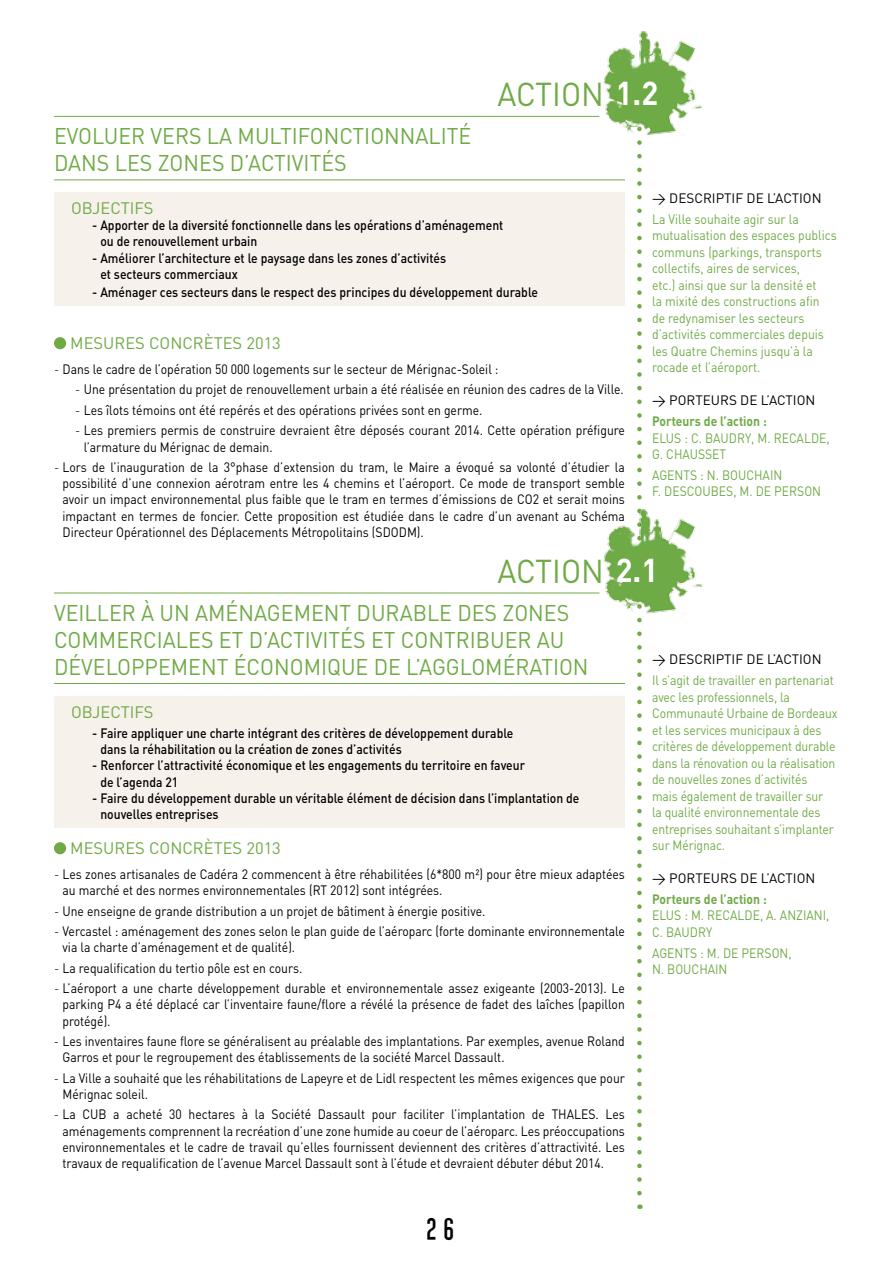
<style>
.page{position:relative;width:893px;height:1263px;background:#fff}
.page>*{position:absolute;margin:0;border:0;box-sizing:border-box;transform-origin:0 0}
.t1{font:32.7px "DIN";color:#6faa46;scale:.95 1}
.t2{font:700 32.7px "DIN";color:#fff;scale:.95 1}
.t3{font:28.95px "Pixochrome";color:#000}
.t4{font:22.5px/27px "DIN";color:#6faa46;scale:.95 1}
.t5{font:16.5px "DIN";color:#6faa46}
.t6{font:13.5px/16.2px "DIN";color:#000;scale:.9 1}
.t7{font:13.5px/16.5px "DIN";letter-spacing:-.01em;color:#6faa46;scale:.9 1}
.t8{font:500 13.5px/16.2px "DIN";color:#000;scale:.9 1}
.t9{font:13.5px "DIN";color:#000}
.t10{font:700 13.5px "DIN";color:#6faa46;scale:.9 1}
.s1{font-weight:300}
</style>
<div class="page">
<svg style="left:637px;top:144px;width:5px;height:1049px"></svg>
<img style="left:595px;top:31px;width:108px;height:113px">
<div style="left:54px;top:192px;width:571px;height:113px;background:#f7f1eb"></div>
<div style="left:54px;top:337px;width:12px;height:12px;background:#6faa46;border-radius:50%"></div>
<hr style="left:54px;top:116px;width:545px;height:1px;background:#6faa46">
<hr style="left:54px;top:180px;width:571px;height:1px;background:#6faa46">
<img style="left:595px;top:499px;width:108px;height:175px">
<div style="left:54px;top:696px;width:571px;height:131px;background:#f7f1eb"></div>
<div style="left:54px;top:842px;width:12px;height:12px;background:#6faa46;border-radius:50%"></div>
<hr style="left:54px;top:593px;width:545px;height:1px;background:#6faa46">
<hr style="left:54px;top:683px;width:571px;height:1px;background:#6faa46">
<h3 class="t4" style="left:54px;top:122px;width:27px">Evoluerverslamultifonctionnalité dansles</h3>
<h3 class="t4" style="left:158px;top:149px;width:27px">zonesd</h3>
<h3 class="t4" style="left:244px;top:149px;width:17px">’activités</h3>
<h1 class="t1" style="left:497px;top:73px;width:36px">Action</h1>
<h1 class="t2" style="left:616px;top:72px;width:46px">1.2</h1>
<p class="t5" style="left:71px;top:198px;width:21px">Objectifs</p>
<p class="t8" style="left:100px;top:217px;width:449px;text-indent:-8px">- Apporter de la diversité fonctionnelle dans les opérations d’aménagement ou de renouvellement urbain</p>
<p class="t8" style="left:100px;top:249px;width:386px;text-indent:-8px">- Améliorer l’architecture et le paysage dans les zones d’activités et secteurs commerciaux</p>
<p class="t8" style="left:92px;top:283px;width:497px">- Aménager ces secteurs dans le respect des principes du développement durable</p>
<p class="t5" style="left:70px;top:333px;width:25px">Mesuresconcr</p>
<p class="t5" style="left:204px;top:333px;width:18px">ètes</p>
<p class="t5" style="left:246px;top:333px;width:36px">2013</p>
<p class="t6" style="left:54px;top:361px;width:495px"><span class="s1">-</span> Dans le cadre de l’opération 50 000 logements sur le secteur de Mérignac-Soleil :</p>
<p class="t6" style="left:75px;top:381px;width:609px"><span class="s1">-</span> Une présentation du projet de renouvellement urbain a été réalisée en réunion des cadres de la Ville.</p>
<p class="t6" style="left:75px;top:402px;width:452px"><span class="s1">-</span> Les îlots témoins ont été repérés et des opérations privées sont en germe.</p>
<p class="t6" style="left:84px;top:422px;width:603px;text-indent:-9px"><span class="s1">-</span> Les premiers permis de construire devraient être déposés courant 2014. Cette opération préfigure l’armature du Mérignac de demain.</p>
<p class="t6" style="left:62px;top:459px;width:626px;text-align:justify;text-indent:-8px"><span class="s1">-</span> Lors de l’inauguration de la 3°phase d’extension du tram, le Maire a évoqué sa volonté d’étudier la possibilité d’une connexion aérotram entre les 4 chemins et l’aéroport. Ce mode de transport semble avoir un impact environnemental plus faible que le tram en termes d’émissions de CO2 et serait moins impactant en termes de foncier. Cette proposition est étudiée dans le cadre d’un avenant au Schéma Directeur Opérationnel des Déplacements Métropolitains (SDODM).</p>
<p class="t9" style="left:652px;top:190px;width:35px">&gt; Descriptifdel</p>
<p class="t9" style="left:773px;top:190px;width:11px">’action</p>
<p class="t7" style="left:652px;top:211px;width:207px">La Ville souhaite agir sur la mutualisation des espaces publics communs (parkings, transports collectifs, aires de services,<br>etc.) ainsi que sur la densité et<br>la mixité des constructions afin<br>de redynamiser les secteurs d’activités commerciales depuis les Quatre Chemins jusqu’à la rocade et l’aéroport.</p>
<p class="t9" style="left:652px;top:392px;width:35px">&gt; Porteursdel</p>
<p class="t9" style="left:767px;top:392px;width:11px">’action</p>
<p class="t10" style="left:652px;top:412px;width:129px">Porteurs de l’action :</p>
<p class="t7" style="left:652px;top:429px;width:15px">Elus</p>
<p class="t7" style="left:652px;top:429px;width:199px;text-indent:32px">: C. BAUDRY, M. RECALDE,<br>G. CHAUSSET</p>
<p class="t7" style="left:652px;top:467px;width:16px">Agents</p>
<p class="t7" style="left:652px;top:467px;width:189px;text-indent:48px">: N. BOUCHAIN<br>F. DESCOUBES, M. DE PERSON</p>
<h1 class="t1" style="left:497px;top:551px;width:36px">Action</h1>
<h1 class="t2" style="left:616px;top:549px;width:46px">2.1</h1>
<h3 class="t4" style="left:54px;top:599px;width:24px">Veiller</h3>
<h3 class="t4" style="left:141px;top:599px;width:28px">à unaménagementdurabledes</h3>
<h3 class="t4" style="left:502px;top:599px;width:25px">zones</h3>
<h3 class="t4" style="left:54px;top:626px;width:14px">commercialesetd</h3>
<h3 class="t4" style="left:263px;top:626px;width:17px">’activitésetcontribuerau</h3>
<h3 class="t4" style="left:54px;top:653px;width:15px">développementéconomiquedel</h3>
<h3 class="t4" style="left:415px;top:653px;width:19px">’agglomération</h3>
<p class="t5" style="left:71px;top:701px;width:21px">Objectifs</p>
<p class="t8" style="left:100px;top:725px;width:460px;text-indent:-8px">- Faire appliquer une charte intégrant des critères de développement durable dans la réhabilitation ou la création de zones d’activités</p>
<p class="t8" style="left:100px;top:757px;width:473px;text-indent:-8px">- Renforcer l’attractivité économique et les engagements du territoire en faveur de l’agenda 21</p>
<p class="t8" style="left:100px;top:789px;width:534px;text-indent:-8px">- Faire du développement durable un véritable élément de décision dans l’implantation de nouvelles entreprises</p>
<p class="t5" style="left:70px;top:838px;width:25px">Mesuresconcr</p>
<p class="t5" style="left:204px;top:838px;width:18px">ètes</p>
<p class="t5" style="left:246px;top:838px;width:36px">2013</p>
<p class="t6" style="left:63px;top:866px;width:626px;text-indent:-9px"><span class="s1">-</span> Les zones artisanales de Cadéra 2 commencent à être réhabilitées (6*800 m²) pour être mieux adaptées au marché et des normes environnementales (RT 2012) sont intégrées.</p>
<p class="t6" style="left:54px;top:902px;width:478px"><span class="s1">-</span> Une enseigne de grande distribution a un projet de bâtiment à énergie positive.</p>
<p class="t6" style="left:63px;top:923px;width:626px;text-indent:-9px"><span class="s1">-</span> Vercastel : aménagement des zones selon le plan guide de l’aéroparc (forte dominante environnementale via la charte d’aménagement et de qualité).</p>
<p class="t6" style="left:54px;top:959px;width:275px"><span class="s1">-</span> La requalification du tertio pôle est en cours.</p>
<p class="t6" style="left:62px;top:980px;width:626px;text-align:justify;text-indent:-8px"><span class="s1">-</span> L’aéroport a une charte développement durable et environnementale assez exigeante (2003-2013). Le parking P4 a été déplacé car l’inventaire faune/flore a révélé la présence de fadet des laîches (papillon protégé).</p>
<p class="t6" style="left:62px;top:1033px;width:626px;text-indent:-9px"><span class="s1">-</span> Les inventaires faune flore se généralisent au préalable des implantations. Par exemples, avenue Roland<br>Garros et pour le regroupement des établissements de la société Marcel Dassault.</p>
<p class="t6" style="left:62px;top:1069px;width:626px;text-indent:-9px"><span class="s1">-</span> La Ville a souhaité que les réhabilitations de Lapeyre et de Lidl respectent les mêmes exigences que pour<br>Mérignac soleil.</p>
<p class="t6" style="left:62px;top:1106px;width:626px;text-align:justify;text-indent:-9px"><span class="s1">-</span> La CUB a acheté 30 hectares à la Société Dassault pour faciliter l’implantation de THALES. Les aménagements comprennent la recréation d’une zone humide au coeur de l’aéroparc. Les préoccupations environnementales et le cadre de travail qu’elles fournissent deviennent des critères d’attractivité. Les travaux de requalification de l’avenue Marcel Dassault sont à l’étude et devraient débuter début 2014.</p>
<h2 class="t3" style="left:423px;top:1217px;width:36px">26</h2>
<p class="t9" style="left:652px;top:651px;width:35px">&gt; Descriptifdel</p>
<p class="t9" style="left:773px;top:651px;width:11px">’action</p>
<p class="t7" style="left:652px;top:672px;width:208px">Il s’agit de travailler en partenariat avec les professionnels, la<br>Communauté Urbaine de Bordeaux et les services municipaux à des critères de développement durable dans la rénovation ou la réalisation de nouvelles zones d’activités<br>mais également de travailler sur<br>la qualité environnementale des entreprises souhaitant s’implanter sur Mérignac.</p>
<p class="t9" style="left:652px;top:870px;width:35px">&gt; Porteursdel</p>
<p class="t9" style="left:767px;top:870px;width:11px">’action</p>
<p class="t10" style="left:652px;top:890px;width:129px">Porteurs de l’action :</p>
<p class="t7" style="left:652px;top:907px;width:15px">Elus</p>
<p class="t7" style="left:652px;top:907px;width:199px;text-indent:32px">: M. RECALDE, A. ANZIANI,<br>C. BAUDRY</p>
<p class="t7" style="left:652px;top:944px;width:16px">Agents</p>
<p class="t7" style="left:652px;top:944px;width:157px;text-indent:48px">: M. DE PERSON,<br>N. BOUCHAIN</p>
</div>
